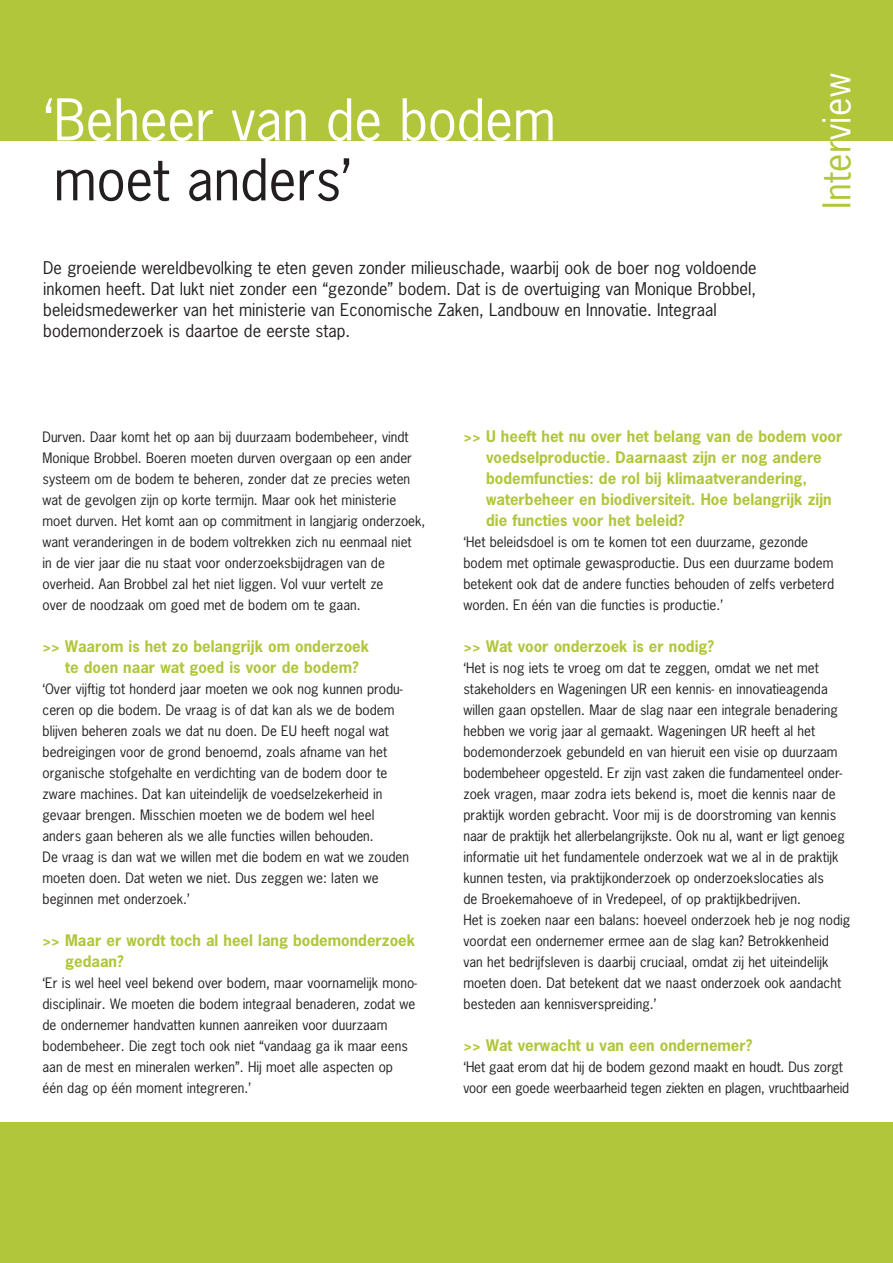
<style>
.page{position:relative;width:893px;height:1263px;background:#fff}
.page>*{position:absolute;margin:0;border:0;box-sizing:border-box;transform-origin:0 0}
.t1{font:54px "News Gothic";color:#fff}
.t2{font:54px "News Gothic";color:#231f20}
.t3{font:36px "News Gothic";letter-spacing:.01em;color:#b1c63b}
.t4{font:16.5px/21px "News Gothic";color:#231f20}
.t5{font:700 15px/21px "News Gothic";color:#b1c63b}
.t6{font:13.5px/21px "News Gothic";color:#231f20}
.s1{color:#fff}
</style>
<div class="page">
<div style="left:0;top:1123px;width:893px;height:140px;background:#b1c63b"></div>
<div style="left:0;top:0;width:893px;height:140px;background:#b1c63b"></div>
<h1 class="t1" style="left:43px;top:85px;width:514px">‘Beheer van de bodem</h1>
<h1 class="t2" style="left:54px;top:145px;width:299px">moet anders’</h1>
<p class="t4" style="left:43px;top:257px;width:715px">De groeiende wereldbevolking te eten geven zonder milieuschade, waarbij ook de boer nog voldoende inkomen heeft. Dat lukt niet zonder een “gezonde” bodem. Dat is de overtuiging van Monique Brobbel, beleidsmedewerker van het ministerie van Economische Zaken, Landbouw en Innovatie. Integraal bodemonderzoek is daartoe de eerste stap.</p>
<h2 class="t3" style="left:814px;top:209px;width:137px;rotate:-90deg">Inter<span class="s1">view</span></h2>
<p class="t6" style="left:43px;top:426px;width:384px">Durven. Daar komt het op aan bij duurzaam bodembeheer, vindt Monique Brobbel. Boeren moeten durven overgaan op een ander systeem om de bodem te beheren, zonder dat ze precies weten wat de gevolgen zijn op korte termijn. Maar ook het ministerie moet durven. Het komt aan op commitment in langjarig onderzoek, want veranderingen in de bodem voltrekken zich nu eenmaal niet<br>in de vier jaar die nu staat voor onderzoeksbijdragen van de overheid. Aan Brobbel zal het niet liggen. Vol vuur vertelt ze<br>over de noodzaak om goed met de bodem om te gaan.</p>
<p class="t5" style="left:65px;top:635px;width:305px;text-indent:-23px">&gt;&gt; Waarom is het zo belangrijk om onderzoek te doen naar wat goed is voor de bodem?</p>
<p class="t6" style="left:43px;top:678px;width:368px">‘Over vijftig tot honderd jaar moeten we ook nog kunnen produ&shy;ceren op die bodem. De vraag is of dat kan als we de bodem blijven beheren zoals we dat nu doen. De EU heeft nogal wat bedreigingen voor de grond benoemd, zoals afname van het organische stofgehalte en verdichting van de bodem door te zware machines. Dat kan uiteindelijk de voedselzekerheid in gevaar brengen. Misschien moeten we de bodem wel heel anders gaan beheren als we alle functies willen behouden.<br>De vraag is dan wat we willen met die bodem en wat we zouden moeten doen. Dat weten we niet. Dus zeggen we: laten we beginnen met onderzoek.’</p>
<p class="t5" style="left:65px;top:929px;width:351px;text-indent:-23px">&gt;&gt; Maar er wordt toch al heel lang bodemonderzoek gedaan?</p>
<p class="t6" style="left:43px;top:972px;width:376px">‘Er is wel heel veel bekend over bodem, maar voornamelijk mono&shy;disciplinair. We moeten die bodem integraal benaderen, zodat we de ondernemer handvatten kunnen aanreiken voor duurzaam bodembeheer. Die zegt toch ook niet “vandaag ga ik maar eens aan de mest en mineralen werken”. Hij moet alle aspecten op<br>één dag op één moment integreren.’</p>
<p class="t5" style="left:486px;top:425px;width:358px;text-indent:-23px">&gt;&gt; U heeft het nu over het belang van de bodem voor voedselproductie. Daarnaast zijn er nog andere bodemfuncties: de rol bij klimaatverandering, waterbeheer en biodiversiteit. Hoe belangrijk zijn die functies voor het beleid?</p>
<p class="t6" style="left:463px;top:531px;width:372px">‘Het beleidsdoel is om te komen tot een duurzame, gezonde bodem met optimale gewasproductie. Dus een duurzame bodem betekent ook dat de andere functies behouden of zelfs verbeterd worden. En één van die functies is productie.’</p>
<p class="t5" style="left:463px;top:635px;width:252px">&gt;&gt; Wat voor onderzoek is er nodig?</p>
<p class="t6" style="left:463px;top:657px;width:388px">‘Het is nog iets te vroeg om dat te zeggen, omdat we net met stakeholders en Wageningen UR een kennis- en innovatieagenda willen gaan opstellen. Maar de slag naar een integrale benadering hebben we vorig jaar al gemaakt. Wageningen UR heeft al het bodemonderzoek gebundeld en van hieruit een visie op duurzaam bodembeheer opgesteld. Er zijn vast zaken die fundamenteel onder&shy;zoek vragen, maar zodra iets bekend is, moet die kennis naar de praktijk worden gebracht. Voor mij is de doorstroming van kennis naar de praktijk het allerbelangrijkste. Ook nu al, want er ligt genoeg informatie uit het fundamentele onderzoek wat we al in de praktijk kunnen testen, via praktijkonderzoek op onderzoekslocaties als<br>de Broekemahoeve of in Vredepeel, of op praktijkbedrijven.<br>Het is zoeken naar een balans: hoeveel onderzoek heb je nog nodig voordat een ondernemer ermee aan de slag kan? Betrokkenheid van het bedrijfsleven is daarbij cruciaal, omdat zij het uiteindelijk moeten doen. Dat betekent dat we naast onderzoek ook aandacht besteden aan kennisverspreiding.’</p>
<p class="t5" style="left:463px;top:1034px;width:290px">&gt;&gt; Wat verwacht u van een ondernemer?</p>
<p class="t6" style="left:463px;top:1056px;width:387px">‘Het gaat erom dat hij de bodem gezond maakt en houdt. Dus zorgt voor een goede weerbaarheid tegen ziekten en plagen, vruchtbaarheid</p>
</div>
